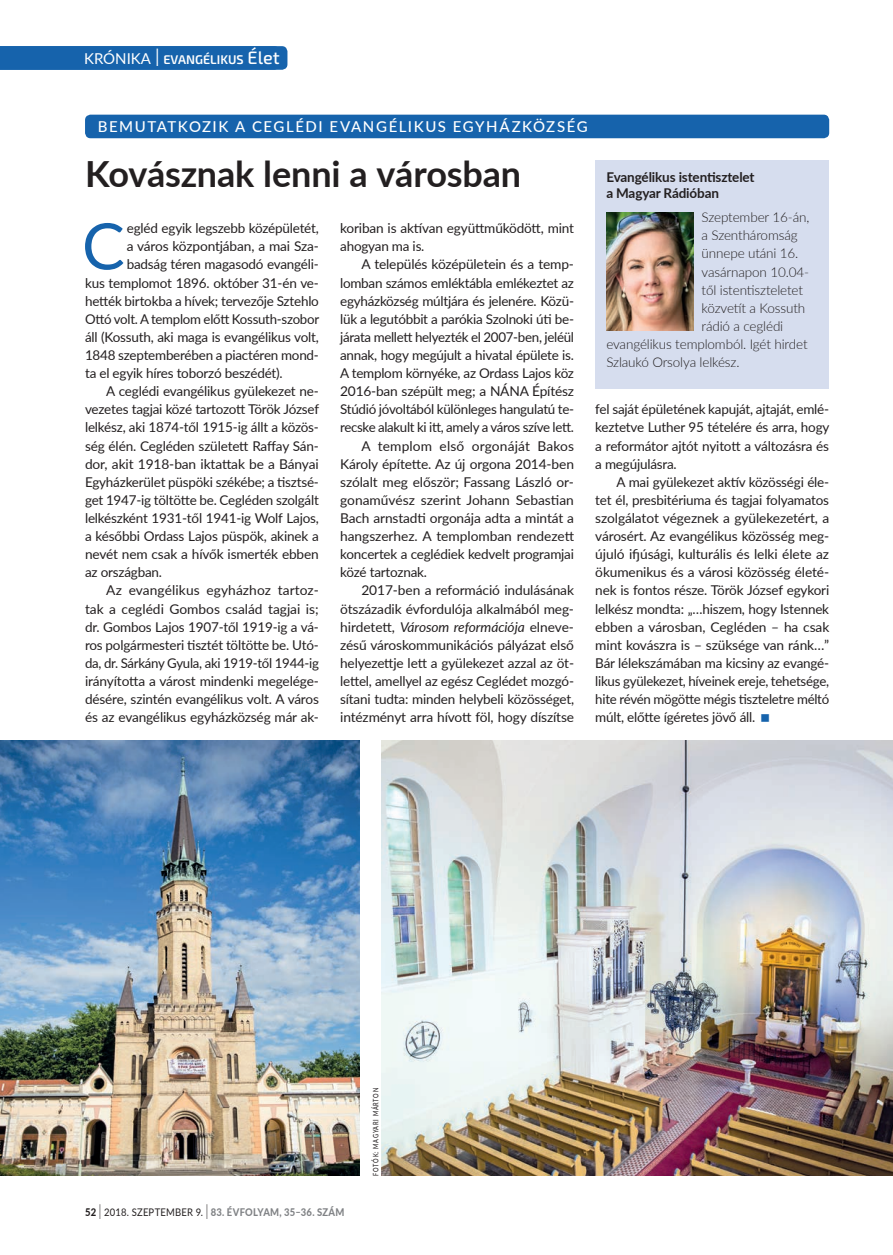
<style>
.page{position:relative;width:893px;height:1255px;background:#fff}
.page>*{position:absolute;margin:0;border:0;box-sizing:border-box;transform-origin:0 0}
.t1{font:64.05px "Lato";color:#1663ac}
.t2{font:700 36px "Lato";letter-spacing:-.005em;color:#231f20}
.t3{font:500 15px "Lato";letter-spacing:.1em;color:#fff}
.t4{font:13.5px/18.1px "Lato";letter-spacing:-.015em;color:#231f20;text-align:justify}
.t5{font:300 13.5px "Lato";letter-spacing:-.01em;color:#231f20}
.t6{font:700 13.5px/16.2px "Lato";letter-spacing:-.01em;color:#231f20}
.t7{font:italic 13.5px "Lato";letter-spacing:-.005em;color:#231f20}
.t8{font:13.5px "Lato";letter-spacing:.005em;color:#231f20}
.t9{font:13.5px "Lato";letter-spacing:.01em;color:#231f20}
.t10{font:600 12.6px "Exo 2";color:#fff}
.t11{font:800 10.5px "Lato";letter-spacing:.025em;color:#808285;scale:.9 1}
.t12{font:500 7.5px "Lato";letter-spacing:.125em;color:#231f20;scale:.75 1}
.s1{font-family:"Lato";font-weight:400;font-size:15px}
.s2{font-weight:300;font-size:25.2px}
.s3{font-weight:500;font-size:18px}
.s4{font-style:normal}
.s5{color:#231f20}
.s6{font-weight:300;font-size:21px;color:#231f20}
.s7{font-weight:400;color:#231f20}
</style>
<div class="page">
<div style="left:0;top:46px;width:287px;height:24px;background:#1663ac"></div>
<div style="left:85px;top:115px;width:744px;height:23px;background:#1663ac;border-radius:6px"></div>
<div style="left:596px;top:161px;width:233px;height:228px;background:#d6ddee"></div>
<img style="left:606px;top:213px;width:87px;height:118px">
<img style="left:0;top:740px;width:360px;height:435px">
<img style="left:382px;top:740px;width:511px;height:435px">
<p class="t10" style="left:85px;top:52px;width:189px"><span class="s1">XXXXXX</span> <span class="s2">I</span> EVANGÉLIKUS <span class="s3">Élet</span></p>
<p class="t10" style="left:84px;top:52px;width:197px"><span class="s1">KRÓNIKA</span> <span class="s2">I</span> EVANGÉLIKUS <span class="s3">Élet</span></p>
<p class="t3" style="left:98px;top:116px;width:491px">BEMUTATKOZIK A CEGLÉDI EVANGÉLIKUS EGYHÁZKÖZSÉG</p>
<h2 class="t2" style="left:85px;top:147px;width:438px">Kovásznak lenni a városban</h2>
<p class="t6" style="left:606px;top:168px;width:150px">Evangélikus istentisztelet a Magyar Rádióban</p>
<p class="t5" style="left:702px;top:208px;width:109px">Szeptember 16-án,</p>
<p class="t5" style="left:702px;top:226px;width:98px">a Szentháromság</p>
<p class="t5" style="left:702px;top:244px;width:98px">ünnepe utáni 16.</p>
<p class="t5" style="left:702px;top:262px;width:109px">vasárnapon 10.04-</p>
<p class="t5" style="left:702px;top:280px;width:103px">től istentiszteletet</p>
<p class="t5" style="left:702px;top:299px;width:105px">közvetít a Kossuth</p>
<p class="t5" style="left:702px;top:317px;width:83px">rádió a ceglédi</p>
<p class="t5" style="left:606px;top:335px;width:203px">evangélikus templomból. Igét hirdet</p>
<p class="t5" style="left:606px;top:353px;width:135px">Szlaukó Orsolya lelkész.</p>
<h1 class="t1" style="left:82px;top:200px;width:44px">C</h1>
<p class="t4" style="left:127px;top:218px;width:194px">egléd egyik legszebb középületét,</p>
<p class="t4" style="left:340px;top:218px;width:235px">koriban is aktívan együttműködött, mint ahogyan ma is.</p>
<p class="t4" style="left:361px;top:255px;width:214px">A település középületein és a temp-</p>
<p class="t4" style="left:340px;top:273px;width:235px">lomban számos emléktábla emlékeztet az</p>
<p class="t4" style="left:340px;top:291px;width:235px">egyházközség múltjára és jelenére. Közü-</p>
<p class="t4" style="left:340px;top:309px;width:235px">lük a legutóbbit a parókia Szolnoki úti be-</p>
<p class="t4" style="left:340px;top:327px;width:235px">járata mellett helyezték el 2007-ben, jeléül</p>
<p class="t4" style="left:340px;top:345px;width:235px">annak, hogy megújult a hivatal épülete is.</p>
<p class="t4" style="left:340px;top:363px;width:235px">A templom környéke, az Ordass Lajos köz</p>
<p class="t4" style="left:340px;top:381px;width:235px">2016-ban szépült meg; a NÁNA Építész</p>
<p class="t4" style="left:340px;top:400px;width:235px">Stúdió jóvoltából különleges hangulatú te-</p>
<p class="t4" style="left:340px;top:418px;width:235px">recske alakult ki itt, amely a város szíve lett.</p>
<p class="t9" style="left:361px;top:436px;width:214px">A templom első orgonáját Bakos</p>
<p class="t4" style="left:340px;top:454px;width:235px">Károly építette. Az új orgona 2014-ben</p>
<p class="t4" style="left:340px;top:472px;width:235px">szólalt meg először; Fassang László or-</p>
<p class="t4" style="left:340px;top:490px;width:235px">gonaművész szerint Johann Sebastian</p>
<p class="t4" style="left:340px;top:508px;width:235px">Bach arnstadti orgonája adta a mintát a</p>
<p class="t4" style="left:340px;top:526px;width:235px">hangszerhez. A templomban rendezett</p>
<p class="t4" style="left:340px;top:544px;width:235px">koncertek a ceglédiek kedvelt programjai</p>
<p class="t4" style="left:340px;top:562px;width:88px">közé tartoznak.</p>
<p class="t4" style="left:361px;top:581px;width:214px">2017-ben a reformáció indulásának</p>
<p class="t4" style="left:340px;top:599px;width:235px">ötszázadik évfordulója alkalmából meg-</p>
<p class="t7" style="left:340px;top:617px;width:235px"><span class="s4">hirdetett,</span> Városom reformációja <span class="s4">elneve-</span></p>
<p class="t4" style="left:340px;top:635px;width:235px">zésű városkommunikációs pályázat első</p>
<p class="t4" style="left:340px;top:653px;width:235px">helyezettje lett a gyülekezet azzal az öt-</p>
<p class="t4" style="left:340px;top:671px;width:235px">lettel, amellyel az egész Ceglédet mozgó-</p>
<p class="t4" style="left:340px;top:689px;width:235px">sítani tudta: minden helybeli közösséget,</p>
<p class="t4" style="left:340px;top:707px;width:235px">intézményt arra hívott föl, hogy díszítse</p>
<p class="t4" style="left:127px;top:237px;width:194px">a város központjában, a mai Sza-</p>
<p class="t4" style="left:127px;top:255px;width:194px">badság téren magasodó evangéli-</p>
<p class="t4" style="left:85px;top:273px;width:235px">kus templomot 1896. október 31-én ve-</p>
<p class="t4" style="left:85px;top:291px;width:235px">hették birtokba a hívek; tervezője Sztehlo</p>
<p class="t4" style="left:85px;top:309px;width:236px">Ottó volt. A templom előtt Kossuth-szobor</p>
<p class="t4" style="left:85px;top:327px;width:235px">áll (Kossuth, aki maga is evangélikus volt,</p>
<p class="t4" style="left:85px;top:345px;width:235px">1848 szeptemberében a piactéren mond-</p>
<p class="t4" style="left:85px;top:363px;width:199px">ta el egyik híres toborzó beszédét).</p>
<p class="t4" style="left:106px;top:381px;width:214px">A ceglédi evangélikus gyülekezet ne-</p>
<p class="t4" style="left:85px;top:400px;width:236px">vezetes tagjai közé tartozott Török József</p>
<p class="t4" style="left:85px;top:418px;width:235px">lelkész, aki 1874-től 1915-ig állt a közös-</p>
<p class="t4" style="left:85px;top:436px;width:235px">ség élén. Cegléden született Raffay Sán-</p>
<p class="t4" style="left:85px;top:454px;width:235px">dor, akit 1918-ban iktattak be a Bányai</p>
<p class="t4" style="left:85px;top:472px;width:235px">Egyházkerület püspöki székébe; a tisztsé-</p>
<p class="t4" style="left:85px;top:490px;width:235px">get 1947-ig töltötte be. Cegléden szolgált</p>
<p class="t4" style="left:85px;top:508px;width:235px">lelkészként 1931-től 1941-ig Wolf Lajos,</p>
<p class="t4" style="left:85px;top:526px;width:235px">a későbbi Ordass Lajos püspök, akinek a</p>
<p class="t4" style="left:85px;top:544px;width:235px">nevét nem csak a hívők ismerték ebben</p>
<p class="t4" style="left:85px;top:562px;width:79px">az országban.</p>
<p class="t8" style="left:106px;top:581px;width:214px">Az evangélikus egyházhoz tartoz-</p>
<p class="t4" style="left:85px;top:599px;width:235px">tak a ceglédi Gombos család tagjai is;</p>
<p class="t4" style="left:85px;top:617px;width:235px">dr. Gombos Lajos 1907-től 1919-ig a vá-</p>
<p class="t4" style="left:85px;top:635px;width:235px">ros polgármesteri tisztét töltötte be. Utó-</p>
<p class="t4" style="left:85px;top:653px;width:235px">da, dr. Sárkány Gyula, aki 1919-től 1944-ig</p>
<p class="t4" style="left:85px;top:671px;width:235px">irányította a várost mindenki megelége-</p>
<p class="t4" style="left:85px;top:689px;width:235px">désére, szintén evangélikus volt. A város</p>
<p class="t4" style="left:85px;top:707px;width:235px">és az evangélikus egyházközség már ak-</p>
<p class="t4" style="left:595px;top:400px;width:236px">fel saját épületének kapuját, ajtaját, emlé&shy;keztetve Luther 95 tételére és arra, hogy a reformátor ajtót nyitott a változásra és a megújulásra.</p>
<p class="t4" style="left:595px;top:472px;width:235px;text-indent:21px">A mai gyülekezet aktív közösségi éle&shy;tet él, presbitériuma és tagjai folyamatos szolgálatot végeznek a gyülekezetért, a városért. Az evangélikus közösség meg&shy;újuló ifjúsági, kulturális és lelki élete az ökumenikus és a városi közösség életé&shy;nek is fontos része. Török József egykori lelkész mondta: „…hiszem, hogy Istennek ebben a városban, Cegléden – ha csak mint kovászra is – szüksége van ránk…” Bár lélekszámában ma kicsiny az evangé&shy;likus gyülekezet, híveinek ereje, tehetsége, hite révén mögötte mégis tiszteletre méltó múlt, előtte ígéretes jövő áll.</p>
<p class="t11" style="left:85px;top:1203px;width:290px"><span class="s5">52</span> <span class="s6">I</span> <span class="s7">2018. SZEPTEMBER 9.</span> <span class="s6">I</span> 83. ÉVFOLYAM, 35–36. SZÁM</p>
<p class="t12" style="left:370px;top:1175px;width:118px;rotate:-90deg">FOTÓK: MAGYARI MÁRTON</p>
</div>
